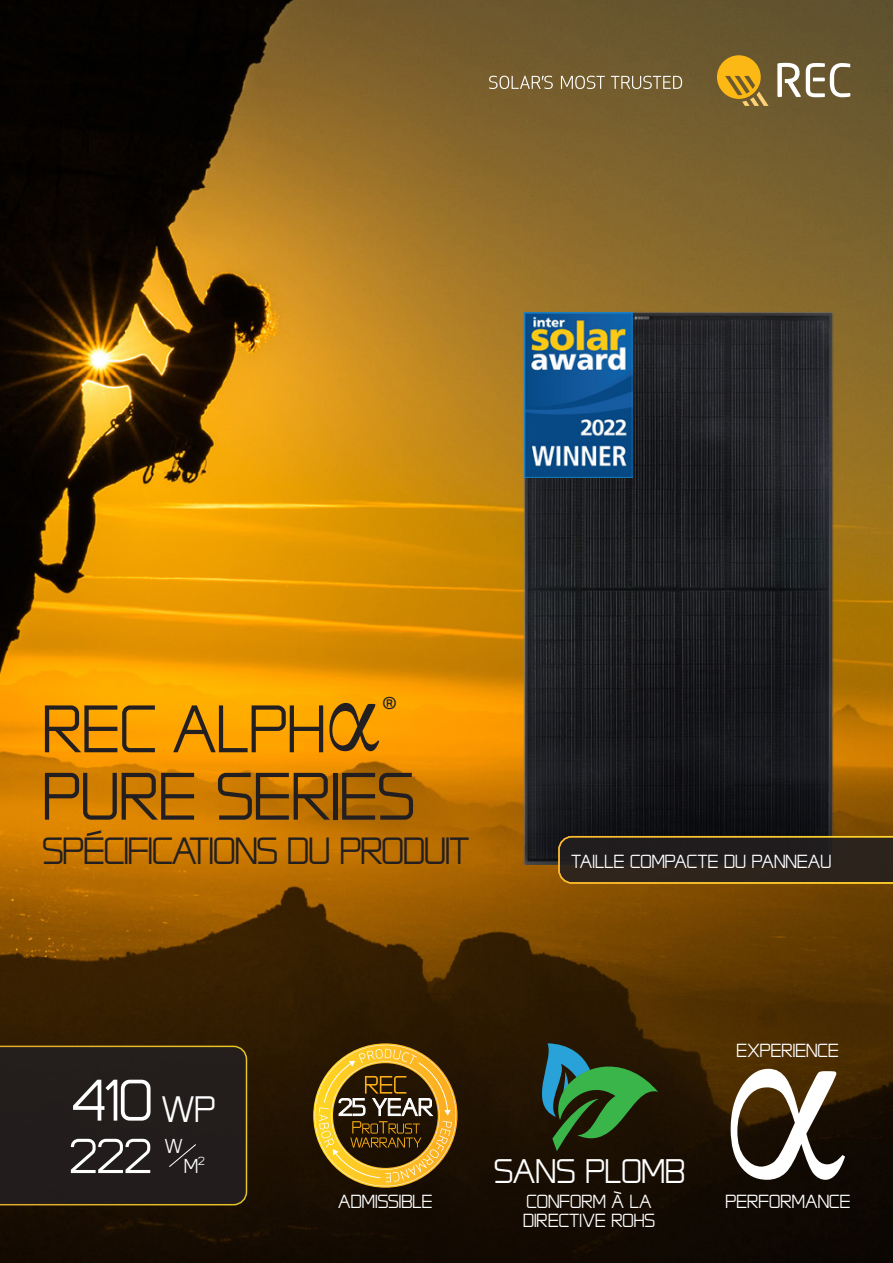
<style>
.page{position:relative;width:893px;height:1263px;background:#fff}
.page>*{position:absolute;margin:0;border:0;box-sizing:border-box;transform-origin:0 0}
.t1{font:269.85px "Garamond";color:#fff}
.t2{font:79.5px "REC Tech 2011";color:#231f20}
.t3{font:69.45px "REC Tech 2011";color:#fff}
.t4{font:58.2px "REC Tech 2011";color:#fff}
.t5{font:45px "REC Tech 2011";letter-spacing:-.02em;color:#231f20}
.front_body{font:43.65px "REC Tech 2011";color:#fff}
.t6{font:40.5px "REC Tech 2011";color:#fff}
.front_body-2{font:23.85px "REC Tech 2011";color:#fff}
.front_body-3{font:22.5px/19.5px "REC Tech 2011";letter-spacing:.005em;color:#fff}
.Body_Text{font:22.5px "REC Tech 2011";color:#fff}
.t7{font:19.2px "Apex New";color:#231f20}
.s1{font-family:"Garamond";font-size:117.45px}
</style>
<div class="page">
<img style="left:0;top:0;width:893px;height:1263px">
<svg style="left:717px;top:55px;width:52px;height:51px;background:#b78c24"></svg>
<svg style="left:777px;top:63px;width:73px;height:34px"></svg>
<svg style="left:489px;top:76px;width:64px;height:13px"></svg>
<svg style="left:561px;top:76px;width:44px;height:13px"></svg>
<svg style="left:611px;top:76px;width:71px;height:13px"></svg>
<img style="left:510px;top:308px;width:332px;height:557px">
<svg style="left:633px;top:316px;width:20px;height:4px"></svg>
<svg style="left:542px;top:1043px;width:116px;height:108px;background:#28512f"></svg>
<svg style="left:313px;top:1043px;width:145px;height:145px;background:#7e6120"></svg>
<img style="left:524px;top:313px;width:109px;height:164px">
<div style="left:0;top:1046px;width:247px;height:159px;background:#231d1c"></div>
<svg style="left:558px;top:836px;width:335px;height:48px;background:#372d1e"></svg>
<p class="t2" style="left:43px;top:692px;width:341px">REC ALPH<span class="s1">α</span></p>
<p class="t7" style="left:382px;top:690px;width:16px">®</p>
<p class="t2" style="left:43px;top:759px;width:374px">PURE SERIES</p>
<p class="t5" style="left:43px;top:830px;width:429px">SPÉCIFICATIONS DU PRODUIT</p>
<p class="front_body-3" style="left:571px;top:851px;width:261px">TAILLE COMPACTE DU PANNEAU</p>
<p class="t3" style="left:72px;top:1068px;width:82px">410</p>
<p class="front_body" style="left:162px;top:1089px;width:55px">WP</p>
<p class="t4" style="left:70px;top:1129px;width:83px">222</p>
<p class="front_body-2" style="left:165px;top:1135px;width:19px">W</p>
<p class="front_body-2" style="left:184px;top:1154px;width:22px">M<sup>2</sup></p>
<p class="Body_Text" style="left:338px;top:1191px;width:96px">ADMISSIBLE</p>
<p class="t6" style="left:494px;top:1152px;width:193px">SANS PLOMB</p>
<p class="front_body-3" style="left:523px;top:1190px;width:134px">CONFORM À LA<br>DIRECTIVE ROHS</p>
<p class="front_body-3" style="left:737px;top:1039px;width:104px">EXPERIENCE</p>
<p class="t1" style="left:722px;top:911px;width:132px">α</p>
<p class="front_body-3" style="left:726px;top:1190px;width:126px">PERFORMANCE</p>
</div>
